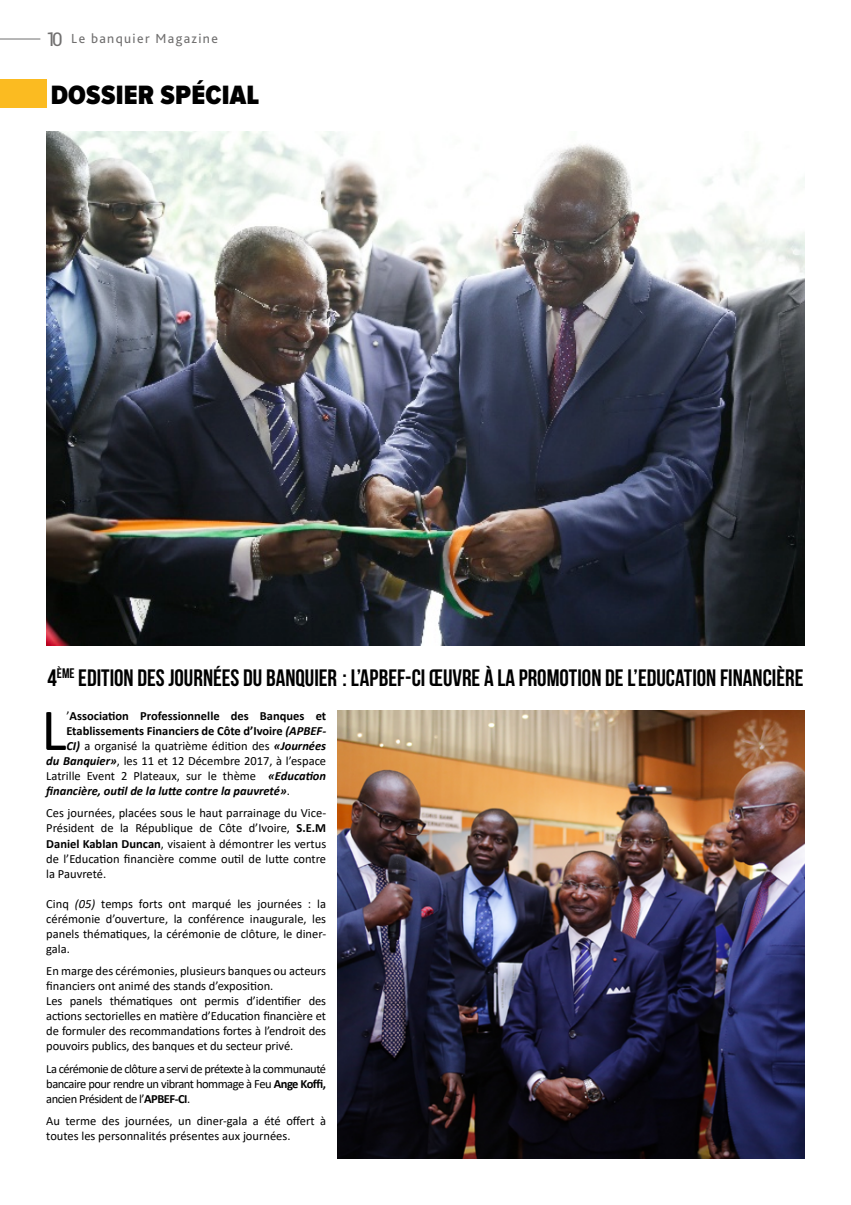
<style>
.page{position:relative;width:851px;height:1205px;background:#fff}
.page>*{position:absolute;margin:0;border:0;box-sizing:border-box;transform-origin:0 0}
.t1{font:59.75px "Calibri";color:#000}
.t2{font:900 27.5px "Proxima Nova Cond";letter-spacing:.01em;color:#000}
.t3{font:700 23.75px "Bebas Neue";color:#000}
.t4{font:13.75px "Bliss Pro";letter-spacing:.1em;color:#706f6f}
.t5{font:12.5px/15px "Calibri";color:#000;text-align:justify}
.t6{font:700 12.5px "Calibri";color:#000}
.t7{font:italic 700 12.5px "Calibri";color:#000}
.s1{font-family:"Roboto";font-size:18.75px}
.s2{font-weight:400}
.s3{font-style:italic}
.s4{font-weight:700;font-style:italic}
.s5{font-weight:400;font-style:normal}
.s6{font-weight:700}
</style>
<div class="page">
<hr style="left:0;top:39px;width:40px;height:1px;background:#706f6f">
<div style="left:0;top:80px;width:46px;height:28px;background:#fbbb21"></div>
<img style="left:46px;top:131px;width:758px;height:514px">
<img style="left:338px;top:710px;width:466px;height:449px">
<p class="t4" style="left:46px;top:30px;width:173px"><span class="s1">10</span> Le banquier Magazine</p>
<h2 class="t2" style="left:51px;top:79px;width:210px">DOSSIER SPÉCIAL</h2>
<h3 class="t3" style="left:47px;top:664px;width:757px">4<sup>ÈME</sup> EDITION DES JOURNÉES DU BANQUIER : L’APBEF-CI ŒUVRE À LA PROMOTION DE L’EDUCATION FINANCIÈRE</h3>
<h1 class="t1" style="left:41px;top:689px;width:27px">L</h1>
<p class="t6" style="left:66px;top:707px;width:261px"><span class="s2">’</span>Association Professionnelle des Banques et</p>
<p class="t6" style="left:66px;top:722px;width:261px">Etablissements Financiers de Côte d’Ivoire <span class="s3">(APBEF-</span></p>
<p class="t5" style="left:66px;top:738px;width:261px"><span class="s4">CI)</span> a organisé la quatrième édition des <span class="s4">«Journées</span></p>
<p class="t5" style="left:46px;top:753px;width:281px"><span class="s4">du Banquier»</span>, les 11 et 12 Décembre 2017, à l’espace</p>
<p class="t5" style="left:46px;top:768px;width:281px">Latrille Event 2 Plateaux, sur le thème <span class="s4">«Education</span></p>
<p class="t7" style="left:46px;top:782px;width:245px">financière, outil de la lutte contre la pauvreté»<span class="s5">.</span></p>
<p class="t5" style="left:46px;top:805px;width:281px">Ces journées, placées sous le haut parrainage du Vice-Président de la République de Côte d’Ivoire, <span class="s6">S.E.M Daniel Kablan Duncan</span>, visaient à démontrer les vertus de l’Education financière comme outil de lutte contre la Pauvreté.</p>
<p class="t5" style="left:46px;top:895px;width:281px">Cinq <span class="s3">(05)</span> temps forts ont marqué les journées : la cérémonie d’ouverture, la conférence inaugurale, les panels thématiques, la cérémonie de clôture, le diner&shy;gala.</p>
<p class="t5" style="left:46px;top:963px;width:281px;text-align:left">En marge des cérémonies, plusieurs banques ou acteurs financiers ont animé des stands d’exposition.<br>Les panels thématiques ont permis d’identifier des actions sectorielles en matière d’Education financière et de formuler des recommandations fortes à l’endroit des pouvoirs publics, des banques et du secteur privé.</p>
<p class="t5" style="left:46px;top:1060px;width:281px">La cérémonie de clôture a servi de prétexte à la communauté bancaire pour rendre un vibrant hommage à Feu <span class="s6">Ange Koffi, </span>ancien Président de l’<span class="s6">APBEF-CI</span>.</p>
<p class="t5" style="left:46px;top:1113px;width:281px">Au terme des journées, un diner-gala a été offert à toutes les personnalités présentes aux journées.</p>
</div>
